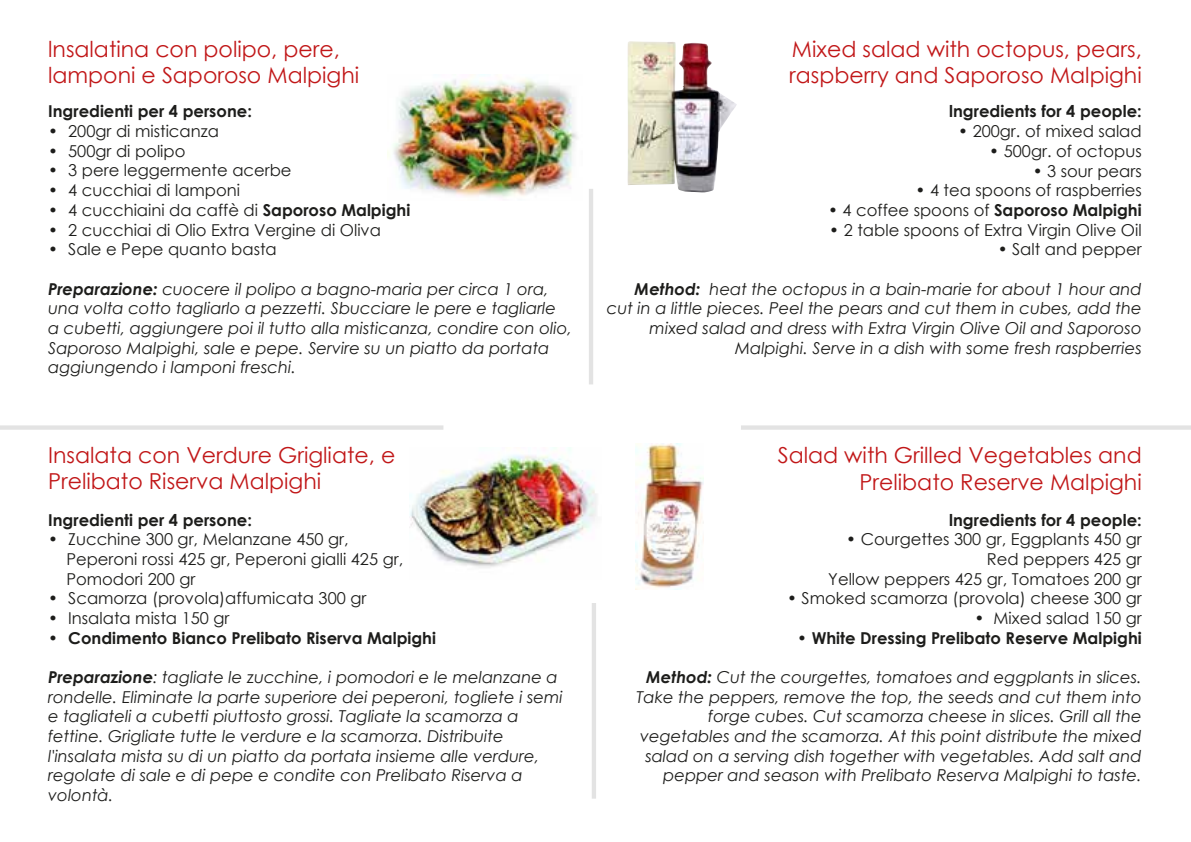
<style>
.page{position:relative;width:1191px;height:842px;background:#fff}
.page>*{position:absolute;margin:0;border:0;box-sizing:border-box;transform-origin:0 0}
.t1{font:22px/26.4px "Century Gothic";color:#c11718}
.t2{font:italic 16.4px/19.6px "Century Gothic";color:#1d1d1b}
.t3{font:16.4px/19.6px "Century Gothic";color:#1d1d1b}
.t4{font:700 16.4px "Century Gothic";color:#1d1d1b}
.s1{font-weight:700}
.s2{font-weight:400}
</style>
<div class="page">
<img style="left:410px;top:448px;width:187px;height:120px">
<img style="left:388px;top:75px;width:189px;height:122px">
<img style="left:627px;top:41px;width:110px;height:152px">
<hr style="left:589px;top:189px;width:4px;height:195px;background:#e3e3e3">
<hr style="left:592px;top:603px;width:4px;height:196px;background:#e3e3e3">
<div style="left:0;top:425px;width:443px;height:5px;background:#e3e3e3"></div>
<div style="left:741px;top:425px;width:450px;height:5px;background:#e3e3e3"></div>
<img style="left:636px;top:444px;width:67px;height:146px">
<h1 class="t1" style="left:48px;top:36px;width:312px">lnsalatina con polipo, pere, lamponi e Saporoso Malpighi</h1>
<p class="t4" style="left:48px;top:99px;width:205px">Ingredienti per 4 persone:</p>
<p class="t3" style="left:48px;top:121px;width:172px">• 200gr di misticanza</p>
<p class="t3" style="left:48px;top:141px;width:139px">• 500gr di polipo</p>
<p class="t3" style="left:48px;top:161px;width:245px">• 3 pere leggermente acerbe</p>
<p class="t3" style="left:48px;top:180px;width:193px">• 4 cucchiai di lamponi</p>
<p class="t3" style="left:48px;top:200px;width:364px">• 4 cucchiaini da caffè di <span class="s1">Saporoso Malpighi</span></p>
<p class="t3" style="left:48px;top:220px;width:334px">• 2 cucchiai di Olio Extra Vergine di Oliva</p>
<p class="t3" style="left:48px;top:239px;width:230px">• Sale e Pepe quanto basta</p>
<p class="t2" style="left:48px;top:279px;width:525px"><span class="s1">Preparazione:</span> cuocere il polipo a bagno-maria per circa 1 ora, una volta cotto tagliarlo a pezzetti. Sbucciare le pere e tagliarle<br>a cubetti, aggiungere poi il tutto alla misticanza, condire con olio, Saporoso Malpighi, sale e pepe. Servire su un piatto da portata aggiungendo i lamponi freschi.</p>
<h1 class="t1" style="left:48px;top:442px;width:349px">Insalata con Verdure Grigliate, e<br>Prelibato Riserva Malpighi</h1>
<p class="t4" style="left:48px;top:507px;width:205px">Ingredienti per 4 persone:</p>
<p class="t3" style="left:66px;top:529px;width:338px;text-indent:-18px">• Zucchine 300 gr, Melanzane 450 gr,<br>Peperoni rossi 425 gr, Peperoni gialli 425 gr,<br>Pomodori 200 gr</p>
<p class="t3" style="left:48px;top:588px;width:320px">• Scamorza (provola)affumicata 300 gr</p>
<p class="t3" style="left:48px;top:608px;width:183px">• Insalata mista 150 gr</p>
<p class="t4" style="left:48px;top:625px;width:389px"><span class="s2">•</span> Condimento Bianco Prelibato Riserva Malpighi</p>
<p class="t2" style="left:48px;top:667px;width:516px"><span class="s1">Preparazione</span>: tagliate le zucchine, i pomodori e le melanzane a rondelle. Eliminate la parte superiore dei peperoni, togliete i semi e tagliateli a cubetti piuttosto grossi. Tagliate la scamorza a fettine. Grigliate tutte le verdure e la scamorza. Distribuite l'insalata mista su di un piatto da portata insieme alle verdure, regolate di sale e di pepe e condite con Prelibato Riserva a volontà.</p>
<h1 class="t1" style="left:789px;top:36px;width:354px">Mixed salad with octopus, pears, raspberry and Saporoso Malpighi</h1>
<p class="t4" style="left:949px;top:99px;width:194px">lngredients for 4 people:</p>
<p class="t3" style="left:958px;top:121px;width:185px">• 200gr. of mixed salad</p>
<p class="t3" style="left:989px;top:141px;width:154px">• 500gr. of octopus</p>
<p class="t3" style="left:1032px;top:161px;width:111px">• 3 sour pears</p>
<p class="t3" style="left:915px;top:180px;width:228px">• 4 tea spoons of raspberries</p>
<p class="t3" style="left:828px;top:200px;width:315px">• 4 coffee spoons of <span class="s1">Saporoso Malpighi</span></p>
<p class="t3" style="left:829px;top:220px;width:314px">• 2 table spoons of Extra Virgin Olive Oil</p>
<p class="t3" style="left:997px;top:239px;width:146px">• Salt and pepper</p>
<p class="t2" style="left:607px;top:279px;width:536px;text-align:right"><span class="s1">Method:</span> heat the octopus in a bain-marie for about 1 hour and cut in a little pieces. Peel the pears and cut them in cubes, add the mixed salad and dress with Extra Virgin Olive Oil and Saporoso Malpighi. Serve in a dish with some fresh raspberries</p>
<h1 class="t1" style="left:777px;top:442px;width:365px;text-align:right">Salad with Grilled Vegetables and<br>Prelibato Reserve Malpighi</h1>
<p class="t4" style="left:949px;top:507px;width:194px">lngredients for 4 people:</p>
<p class="t3" style="left:828px;top:529px;width:315px;text-align:right">• Courgettes 300 gr, Eggplants 450 gr<br>Red peppers 425 gr<br>Yellow peppers 425 gr, Tomatoes 200 gr</p>
<p class="t3" style="left:787px;top:588px;width:356px">• Smoked scamorza (provola) cheese 300 gr</p>
<p class="t3" style="left:974px;top:608px;width:169px">• Mixed salad 150 gr</p>
<p class="t4" style="left:797px;top:625px;width:346px"><span class="s2">•</span> White Dressing Prelibato Reserve Malpighi</p>
<p class="t2" style="left:636px;top:667px;width:506px;text-align:right"><span class="s1">Method:</span> Cut the courgettes, tomatoes and eggplants in slices.<br>Take the peppers, remove the top, the seeds and cut them into forge cubes. Cut scamorza cheese in slices. Grill all the vegetables and the scamorza. At this point distribute the mixed salad on a serving dish together with vegetables. Add salt and pepper and season with Prelibato Reserva Malpighi to taste.</p>
</div>
